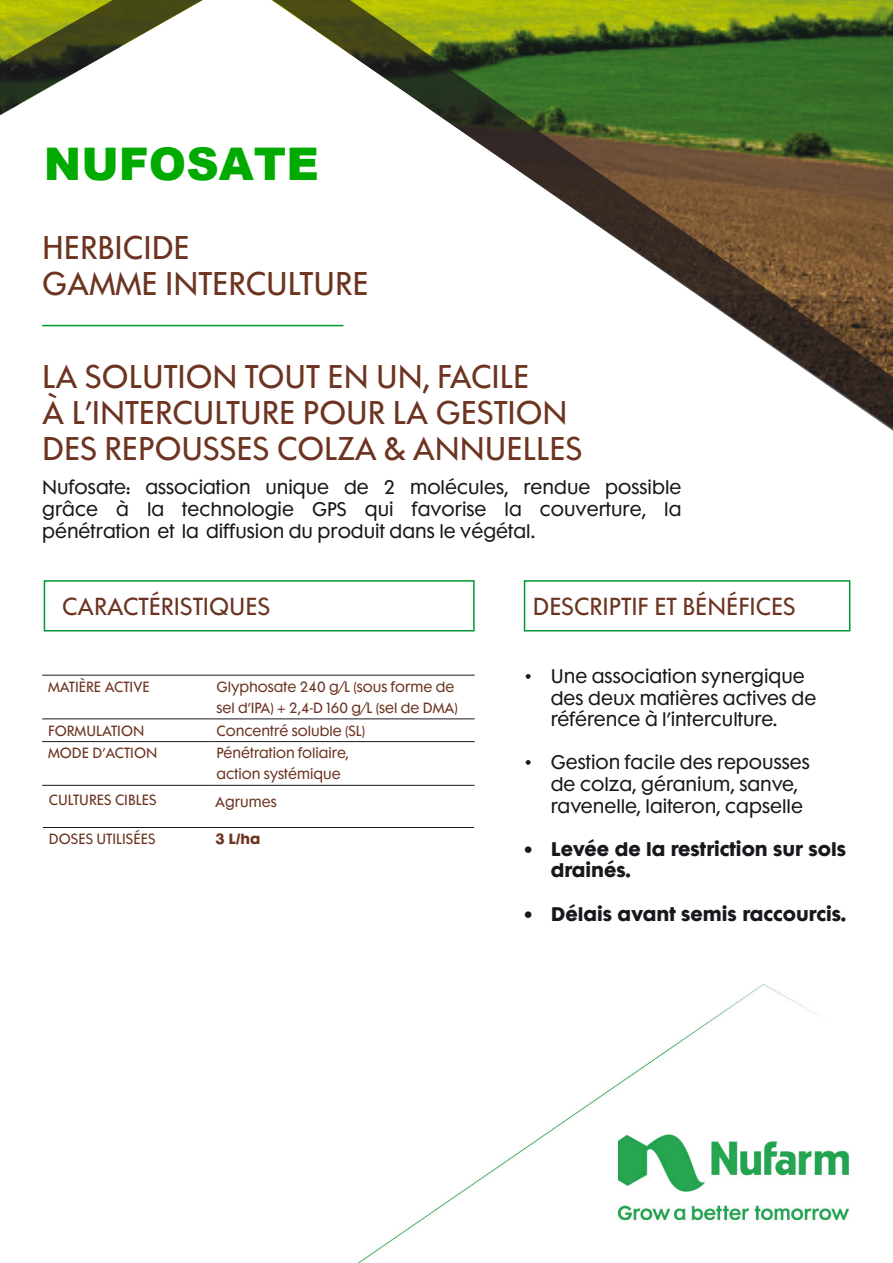
<style>
.page{position:relative;width:893px;height:1263px;background:#fff}
.page>*{position:absolute;margin:0;border:0;box-sizing:border-box;transform-origin:0 0}
.t1{font:900 45px "Arial";color:#0a0}
.t2{font:30px/36px "Futura Maxi Std";color:#6c3421}
.t3{font:22.5px "Futura Maxi Std";color:#6c3421}
.t4{font:18px/21.6px "Futura Maxi Std";color:#1a171c}
.t5{font:700 18px/21.6px "Futura Maxi Std";color:#1a171c}
.t6{font:13.5px/21px "Futura Maxi Std";color:#6c3421}
.t7{font:700 13.5px "Futura Maxi Std";color:#6c3421}
</style>
<div class="page">
<img style="left:357px;top:984px;width:493px;height:279px">
<svg style="left:0;top:0;width:203px;height:116px"></svg>
<svg style="left:215px;top:0;width:678px;height:431px"></svg>
<hr style="left:42px;top:325px;width:301px;height:1px;background:#009833">
<div style="left:524px;top:580px;width:326px;height:51px;border:2px solid #009833"></div>
<div style="left:44px;top:580px;width:431px;height:51px;border:2px solid #009833"></div>
<hr style="left:42px;top:675px;width:168px;height:1px;background:#1a171c">
<hr style="left:210px;top:675px;width:265px;height:1px;background:#1a171c">
<hr style="left:42px;top:719px;width:168px;height:1px;background:#1a171c">
<hr style="left:210px;top:719px;width:265px;height:1px;background:#1a171c">
<hr style="left:42px;top:741px;width:168px;height:1px;background:#1a171c">
<hr style="left:210px;top:741px;width:265px;height:1px;background:#1a171c">
<hr style="left:42px;top:785px;width:168px;height:1px;background:#1a171c">
<hr style="left:210px;top:785px;width:265px;height:1px;background:#1a171c">
<hr style="left:43px;top:827px;width:166px;height:1px;background:#1a171c">
<hr style="left:209px;top:827px;width:265px;height:1px;background:#1a171c">
<h1 class="t1" style="left:44px;top:131px;width:276px">NUFOSATE</h1>
<p class="t2" style="left:42px;top:229px;width:149px">HERBICIDE</p>
<p class="t2" style="left:42px;top:265px;width:328px">GAMME INTERCULTURE</p>
<p class="t2" style="left:42px;top:358px;width:542px">LA SOLUTION TOUT EN UN, FACILE<br>À L’INTERCULTURE POUR LA GESTION<br>DES REPOUSSES COLZA &amp; ANNUELLES</p>
<p class="t4" style="left:42px;top:477px;width:641px;text-align:justify">Nufosate: association unique de 2 molécules, rendue possible grâce à la technologie GPS qui favorise la couverture, la pénétration et la diffusion du produit dans le végétal.</p>
<p class="t3" style="left:62px;top:592px;width:210px">CARACTÉRISTIQUES</p>
<p class="t6" style="left:48px;top:676px;width:103px">MATIÈRE ACTIVE</p>
<p class="t6" style="left:216px;top:676px;width:243px">Glyphosate 240 g/L (sous forme de sel d’IPA) + 2,4-D 160 g/L (sel de DMA)</p>
<p class="t6" style="left:48px;top:720px;width:98px">FORMULATION</p>
<p class="t6" style="left:216px;top:720px;width:150px">Concentré soluble (SL)</p>
<p class="t6" style="left:48px;top:743px;width:111px">MODE D’ACTION</p>
<p class="t6" style="left:216px;top:743px;width:134px">Pénétration foliaire, action systémique</p>
<p class="t6" style="left:49px;top:790px;width:109px">CULTURES CIBLES</p>
<p class="t6" style="left:215px;top:791px;width:63px">Agrumes</p>
<p class="t6" style="left:49px;top:828px;width:108px">DOSES UTILISÉES</p>
<p class="t7" style="left:215px;top:829px;width:47px">3 L/ha</p>
<p class="t3" style="left:533px;top:592px;width:264px">DESCRIPTIF ET BÉNÉFICES</p>
<p class="t4" style="left:551px;top:665px;width:267px;text-indent:-27px">• Une association synergique des deux matières actives de référence à l’interculture.</p>
<p class="t4" style="left:551px;top:752px;width:261px;text-indent:-27px">• Gestion facile des repousses de colza, géranium, sanve, ravenelle, laiteron, capselle</p>
<p class="t5" style="left:551px;top:837px;width:297px;text-indent:-27px">• Levée de la restriction sur sols drainés.</p>
<p class="t5" style="left:524px;top:902px;width:324px">• Délais avant semis raccourcis.</p>
</div>
